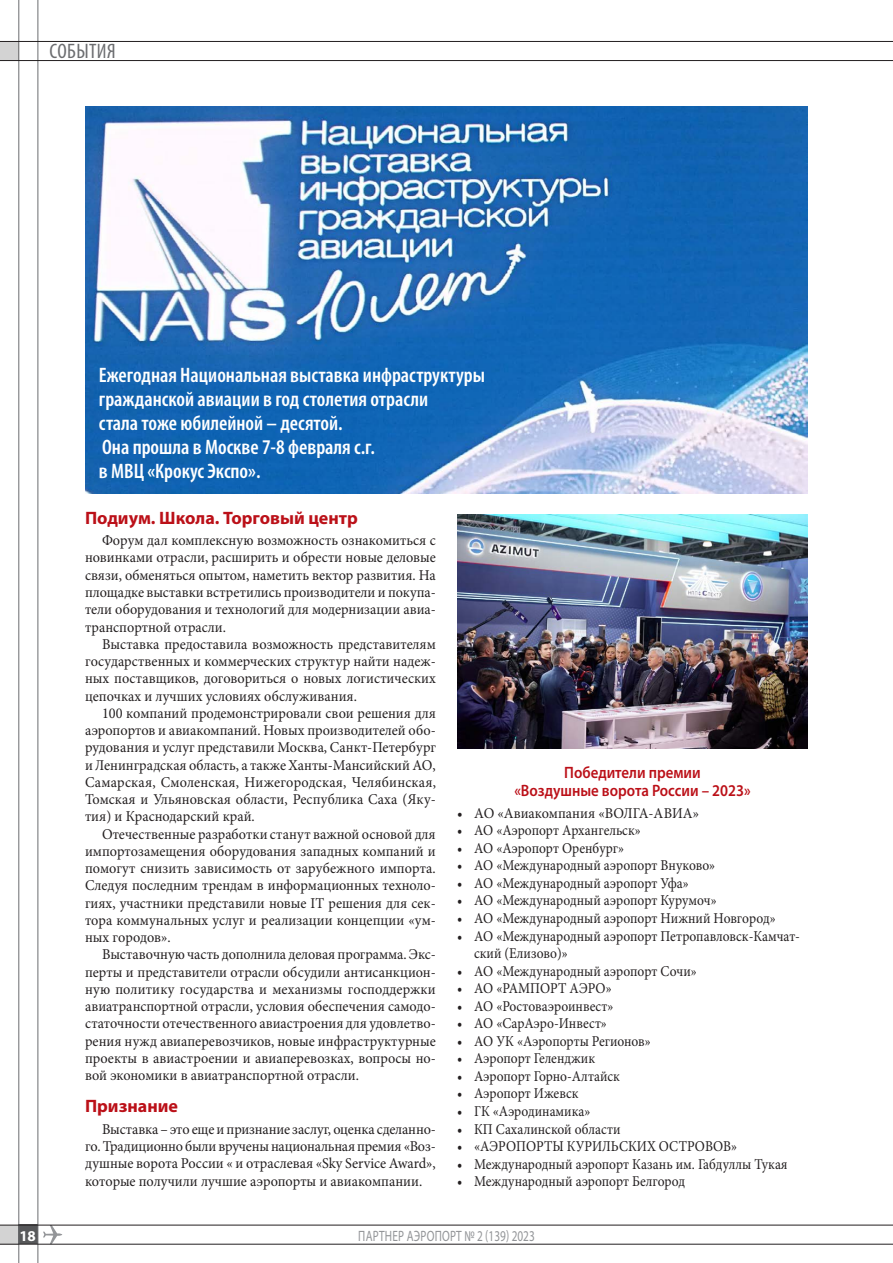
<style>
.page{position:relative;width:893px;height:1263px;background:#fff}
.page>*{position:absolute;margin:0;border:0;box-sizing:border-box;transform-origin:0 0}
.t1{font:600 condensed 21px/24px "Myriad Pro";color:#fff}
.t2{font:condensed 21px "Myriad Pro";letter-spacing:.02em;color:#6c6d70}
.t3{font:700 18px "Myriad Pro";color:#bb1018}
.t4{font:600 16.5px/18px "Myriad Pro";color:#bb1018;text-align:center;scale:.9 1}
.t5{font:15px/17.2px "Minion Pro";color:#231f20;text-align:justify;scale:.95 1}
.t6{font:15px/17.5px "Minion Pro";color:#231f20;scale:.9 1}
.t7{font:15px "Myriad Pro";letter-spacing:.02em;color:#939598;scale:.75 1}
.t8{font:700 15px "Myriad Pro";color:#fff}
</style>
<div class="page">
<img style="left:85px;top:106px;width:723px;height:387px">
<div style="left:0;top:1225px;width:18px;height:19px;background:#d3d3d3"></div>
<svg style="left:43px;top:1226px;width:19px;height:18px"></svg>
<div style="left:19px;top:1225px;width:19px;height:19px;background:#57585a"></div>
<hr style="left:38px;top:0;width:1px;height:1263px;background:#6c6d70">
<hr style="left:18px;top:0;width:1px;height:1263px;background:#6c6d70">
<div style="left:0;top:41px;width:19px;height:20px;background:#d3d3d3"></div>
<hr style="left:0;top:41px;width:893px;height:1px;background:#231f20">
<hr style="left:0;top:60px;width:893px;height:1px;background:#231f20">
<hr style="left:0;top:1225px;width:893px;height:1px;background:#231f20">
<hr style="left:0;top:1244px;width:893px;height:1px;background:#231f20">
<img style="left:457px;top:514px;width:351px;height:234px">
<h1 class="t2" style="left:50px;top:38px;width:68px">СОБЫТИЯ</h1>
<p class="t8" style="left:19px;top:1226px;width:18px">18</p>
<h1 class="t1" style="left:99px;top:363px;width:388px">Ежегодная Национальная выставка инфраструктуры гражданской авиации в год столетия отрасли<br>стала тоже юбилейной – десятой.<br>Она прошла в Москве 7-8 февраля с.г.<br>в МВЦ «Крокус Экспо».</h1>
<p class="t3" style="left:85px;top:506px;width:274px">Подиум. Школа. Торговый центр</p>
<p class="t5" style="left:85px;top:532px;width:371px;text-indent:17px">Форум дал комплексную возможность ознакомиться с новинками отрасли, расширить и обрести новые деловые связи, обменяться опытом, наметить вектор развития. На площадке выставки встретились производители и покупа&shy;тели оборудования и технологий для модернизации авиа&shy;транспортной отрасли.</p>
<p class="t5" style="left:85px;top:635px;width:371px;text-indent:17px">Выставка предоставила возможность представителям государственных и коммерческих структур найти надеж&shy;ных поставщиков, договориться о новых логистических цепочках и лучших условиях обслуживания.</p>
<p class="t5" style="left:85px;top:704px;width:371px;text-indent:17px">100 компаний продемонстрировали свои решения для аэропортов и авиакомпаний. Новых производителей обо&shy;рудования и услуг представили Москва, Санкт-Петербург и Ленинградская область, а также Ханты-Мансийский АО, Самарская, Смоленская, Нижегородская, Челябинская, Томская и Ульяновская области, Республика Саха (Яку&shy;тия) и Краснодарский край.</p>
<p class="t5" style="left:85px;top:825px;width:371px;text-indent:17px">Отечественные разработки станут важной основой для импортозамещения оборудования западных компаний и помогут снизить зависимость от зарубежного импорта.<br>Следуя последним трендам в информационных техноло&shy;гиях, участники представили новые IT решения для сек&shy;тора коммунальных услуг и реализации концепции «ум&shy;ных городов».</p>
<p class="t5" style="left:85px;top:946px;width:371px;text-indent:17px">Выставочную часть дополнила деловая программа. Экс&shy;перты и представители отрасли обсудили антисанкцион&shy;ную политику государства и механизмы господдержки авиатранспортной отрасли, условия обеспечения самодо&shy;статочности отечественного авиастроения для удовлетво&shy;рения нужд авиаперевозчиков, новые инфраструктурные проекты в авиастроении и авиаперевозках, вопросы но&shy;вой экономики в авиатранспортной отрасли.</p>
<p class="t3" style="left:85px;top:1094px;width:95px">Признание</p>
<p class="t5" style="left:85px;top:1120px;width:371px;text-indent:17px">Выставка – это еще и признание заслуг, оценка сделанно&shy;го. Традиционно были вручены национальная премия «Воз&shy;душные ворота России « и отраслевая «Sky Service Award», которые получили лучшие аэропорты и авиакомпании.</p>
<p class="t4" style="left:514px;top:763px;width:264px">Победители премии<br>«Воздушные ворота России – 2023»</p>
<p class="t5" style="left:457px;top:804px;width:256px">• АО «Авиакомпания «ВОЛГА-АВИА»</p>
<p class="t6" style="left:457px;top:822px;width:206px">• АО «Аэропорт Архангельск»</p>
<p class="t6" style="left:457px;top:839px;width:187px">• АО «Аэропорт Оренбург»</p>
<p class="t6" style="left:457px;top:857px;width:288px">• АО «Международный аэропорт Внуково»</p>
<p class="t6" style="left:457px;top:874px;width:259px">• АО «Международный аэропорт Уфа»</p>
<p class="t6" style="left:457px;top:892px;width:290px">• АО «Международный аэропорт Курумоч»</p>
<p class="t6" style="left:457px;top:909px;width:355px">• АО «Международный аэропорт Нижний Новгород»</p>
<p class="t6" style="left:474px;top:927px;width:364px;text-indent:-17px">• АО «Международный аэропорт Петропавловск-Камчат&shy;ский (Елизово)»</p>
<p class="t6" style="left:457px;top:962px;width:268px">• АО «Международный аэропорт Сочи»</p>
<p class="t6" style="left:457px;top:980px;width:173px">• АО «РАМПОРТ АЭРО»</p>
<p class="t6" style="left:457px;top:997px;width:175px">• АО «Ростоваэроинвест»</p>
<p class="t6" style="left:457px;top:1015px;width:168px">• АО «СарАэро-Инвест»</p>
<p class="t6" style="left:457px;top:1032px;width:217px">• АО УК «Аэропорты Регионов»</p>
<p class="t6" style="left:457px;top:1050px;width:155px">• Аэропорт Геленджик</p>
<p class="t6" style="left:457px;top:1067px;width:183px">• Аэропорт Горно-Алтайск</p>
<p class="t6" style="left:457px;top:1085px;width:136px">• Аэропорт Ижевск</p>
<p class="t6" style="left:457px;top:1102px;width:150px">• ГК «Аэродинамика»</p>
<p class="t6" style="left:457px;top:1120px;width:183px">• КП Сахалинской области</p>
<p class="t6" style="left:457px;top:1137px;width:313px">• «АЭРОПОРТЫ КУРИЛЬСКИХ ОСТРОВОВ»</p>
<p class="t6" style="left:457px;top:1155px;width:369px">• Международный аэропорт Казань им. Габдуллы Тукая</p>
<p class="t6" style="left:457px;top:1173px;width:255px">• Международный аэропорт Белгород</p>
<p class="t7" style="left:358px;top:1226px;width:237px">ПАРТНЕР АЭРОПОРТ № 2 (139) 2023</p>
</div>
